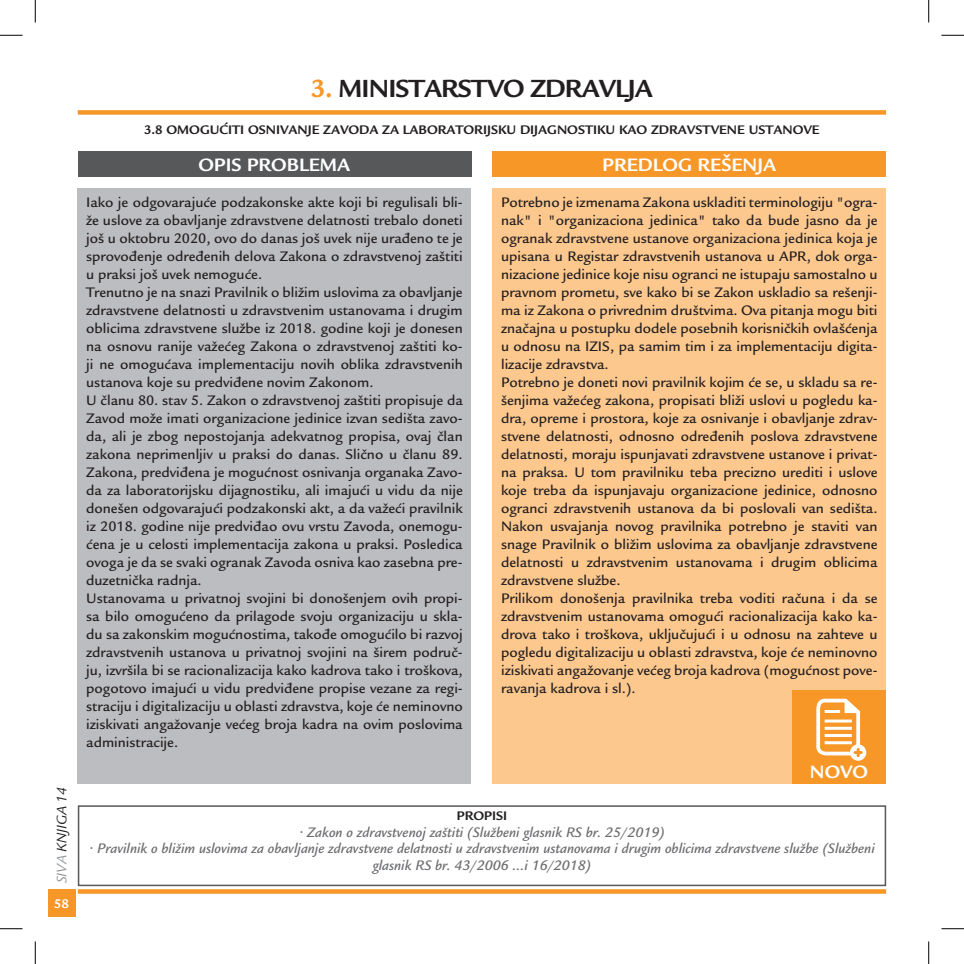
<style>
.page{position:relative;width:964px;height:964px;background:#fff}
.page>*{position:absolute;margin:0;border:0;box-sizing:border-box;transform-origin:0 0}
.Naslov_knjiznog_B{font:700 27px "O Legacy Sans";letter-spacing:-.03em;color:#231f20}
.Naslov_tabele{font:700 19.5px "O Legacy Sans";color:#fff}
.TXT_blokovi{font:500 15px/18px "O Legacy Sans";color:#231f20;text-align:justify}
.zakon{font:italic 500 15px/16.5px "O Legacy Sans";color:#6c6d70;text-align:center}
.t1{font:italic 15px "O Legacy Sans";color:#231f20}
.t2{font:700 13.65px "O Legacy Sans";color:#fff}
.t3{font:700 13.5px "O Legacy Sans";color:#231f20}
.s1{color:#939598}
.s2{color:#f79727}
</style>
<div class="page">
<div style="left:48px;top:889px;width:27px;height:27px;background:#f79727"></div>
<svg style="left:78px;top:889px;width:808px;height:4px;fill:#f79727"></svg>
<div style="left:78px;top:151px;width:393px;height:26px;background:#57585a"></div>
<div style="left:492px;top:151px;width:394px;height:26px;background:#f79727"></div>
<div style="left:78px;top:188px;width:393px;height:595px;background:#bcbdc0"></div>
<div style="left:492px;top:188px;width:394px;height:595px;background:#fcc88e"></div>
<div style="left:78px;top:805px;width:808px;height:81px;border:2px solid #57585a"></div>
<div style="left:78px;top:110px;width:808px;height:5px;background:#f79727"></div>
<div style="left:792px;top:690px;width:94px;height:93px;background:#f79727"></div>
<svg style="left:849px;top:744px;width:17px;height:16px"></svg>
<svg style="left:816px;top:698px;width:45px;height:59px"></svg>
<svg style="left:0;top:35px;width:22px;height:1px"></svg>
<svg style="left:941px;top:35px;width:22px;height:1px"></svg>
<svg style="left:0;top:928px;width:22px;height:1px"></svg>
<svg style="left:941px;top:928px;width:22px;height:1px"></svg>
<svg style="left:35px;top:0;width:1px;height:22px"></svg>
<svg style="left:35px;top:941px;width:1px;height:22px"></svg>
<svg style="left:928px;top:0;width:1px;height:22px"></svg>
<svg style="left:928px;top:941px;width:1px;height:22px"></svg>
<p class="t1" style="left:53px;top:883px;width:98px;rotate:-90deg"><span class="s1">SIVA</span> KNJIGA 14</p>
<p class="t2" style="left:54px;top:896px;width:17px">58</p>
<p class="Naslov_knjiznog_B" style="left:311px;top:72px;width:343px"><span class="s2">3.</span> MINISTARSTVO ZDRAVLJA</p>
<p class="t3" style="left:144px;top:122px;width:677px">3.8 OMOGUĆITI OSNIVANJE ZAVODA ZA LABORATORIJSKU DIJAGNOSTIKU KAO ZDRAVSTVENE USTANOVE</p>
<p class="Naslov_tabele" style="left:199px;top:153px;width:153px">OPIS PROBLEMA</p>
<p class="Naslov_tabele" style="left:602px;top:153px;width:175px">PREDLOG REŠENJA</p>
<p class="TXT_blokovi" style="left:86px;top:193px;width:378px">Iako je odgovarajuće podzakonske akte koji bi regulisali bli&shy;že uslove za obavljanje zdravstvene delatnosti trebalo doneti još u oktobru 2020, ovo do danas još uvek nije urađeno te je sprovođenje određenih delova Zakona o zdravstvenoj zaštiti u praksi još uvek nemoguće.</p>
<p class="TXT_blokovi" style="left:86px;top:283px;width:378px">Trenutno je na snazi Pravilnik o bližim uslovima za obavljanje zdravstvene delatnosti u zdravstvenim ustanovama i drugim oblicima zdravstvene službe iz 2018. godine koji je donesen na osnovu ranije važećeg Zakona o zdravstvenoj zaštiti ko&shy;ji ne omogućava implementaciju novih oblika zdravstvenih ustanova koje su predviđene novim Zakonom.</p>
<p class="TXT_blokovi" style="left:86px;top:391px;width:378px">U članu 80. stav 5. Zakon o zdravstvenoj zaštiti propisuje da Zavod može imati organizacione jedinice izvan sedišta zavo&shy;da, ali je zbog nepostojanja adekvatnog propisa, ovaj član zakona neprimenljiv u praksi do danas. Slično u članu 89.<br>Zakona, predviđena je mogućnost osnivanja organaka Zavo&shy;da za laboratorijsku dijagnostiku, ali imajući u vidu da nije donešen odgovarajući podzakonski akt, a da važeći pravilnik iz 2018. godine nije predviđao ovu vrstu Zavoda, onemogu&shy;ćena je u celosti implementacija zakona u praksi. Posledica ovoga je da se svaki ogranak Zavoda osniva kao zasebna pre&shy;duzetnička radnja.</p>
<p class="TXT_blokovi" style="left:86px;top:589px;width:378px">Ustanovama u privatnoj svojini bi donošenjem ovih propi&shy;sa bilo omogućeno da prilagode svoju organizaciju u skla&shy;du sa zakonskim mogućnostima, takođe omogućilo bi razvoj zdravstvenih ustanova u privatnoj svojini na širem područ&shy;ju, izvršila bi se racionalizacija kako kadrova tako i troškova, pogotovo imajući u vidu predviđene propise vezane za regi&shy;straciju i digitalizaciju u oblasti zdravstva, koje će neminovno iziskivati angažovanje većeg broja kadra na ovim poslovima administracije.</p>
<p class="TXT_blokovi" style="left:501px;top:193px;width:378px">Potrebno je izmenama Zakona uskladiti terminologiju "ogra&shy;nak" i "organizaciona jedinica" tako da bude jasno da je ogranak zdravstvene ustanove organizaciona jedinica koja je upisana u Registar zdravstvenih ustanova u APR, dok orga&shy;nizacione jedinice koje nisu ogranci ne istupaju samostalno u pravnom prometu, sve kako bi se Zakon uskladio sa rešenji&shy;ma iz Zakona o privrednim društvima. Ova pitanja mogu biti značajna u postupku dodele posebnih korisničkih ovlašćenja u odnosu na IZIS, pa samim tim i za implementaciju digita&shy;lizacije zdravstva.</p>
<p class="TXT_blokovi" style="left:501px;top:373px;width:378px">Potrebno je doneti novi pravilnik kojim će se, u skladu sa re&shy;šenjima važećeg zakona, propisati bliži uslovi u pogledu ka&shy;dra, opreme i prostora, koje za osnivanje i obavljanje zdrav&shy;stvene delatnosti, odnosno određenih poslova zdravstvene delatnosti, moraju ispunjavati zdravstvene ustanove i privat&shy;na praksa. U tom pravilniku teba precizno urediti i uslove koje treba da ispunjavaju organizacione jedinice, odnosno ogranci zdravstvenih ustanova da bi poslovali van sedišta.<br>Nakon usvajanja novog pravilnika potrebno je staviti van snage Pravilnik o bližim uslovima za obavljanje zdravstvene delatnosti u zdravstvenim ustanovama i drugim oblicima zdravstvene službe.</p>
<p class="TXT_blokovi" style="left:501px;top:589px;width:378px">Prilikom donošenja pravilnika treba voditi računa i da se zdravstvenim ustanovama omogući racionalizacija kako ka&shy;drova tako i troškova, uključujući i u odnosu na zahteve u pogledu digitalizaciju u oblasti zdravstva, koje će neminovno iziskivati angažovanje većeg broja kadrova (mogućnost pove&shy;ravanja kadrova i sl.).</p>
<p class="Naslov_tabele" style="left:809px;top:760px;width:60px">NOVO</p>
<p class="t3" style="left:456px;top:808px;width:52px">PROPISI</p>
<p class="zakon" style="left:299px;top:824px;width:367px">• Zakon o zdravstvenoj zaštiti (Službeni glasnik RS br. 25/2019)</p>
<p class="zakon" style="left:89px;top:840px;width:787px">• Pravilnik o bližim uslovima za obavljanje zdravstvene delatnosti u zdravstvenim ustanovama i drugim oblicima zdravstvene službe (Službeni glasnik RS br. 43/2006 ...i 16/2018)</p>
</div>
